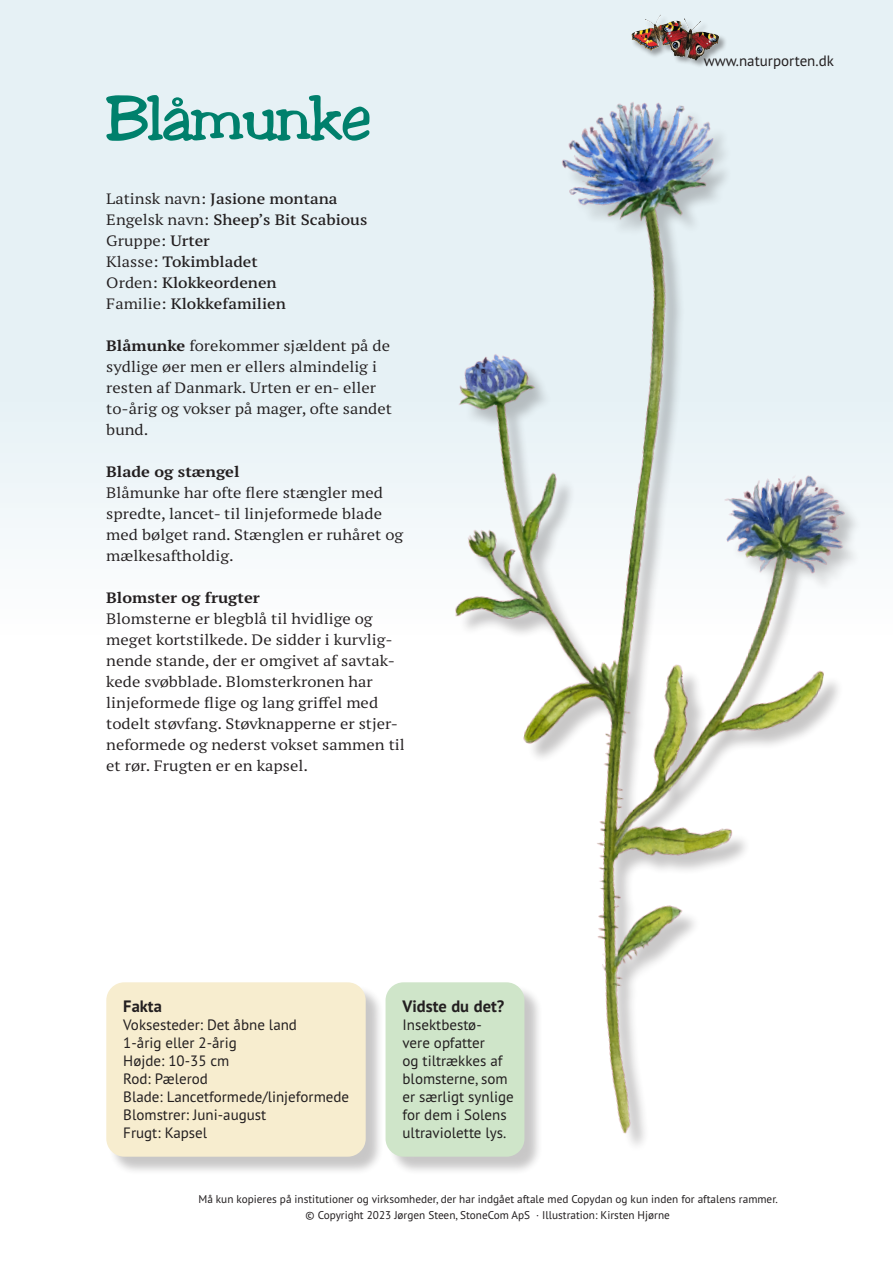
<style>
.page{position:relative;width:893px;height:1263px;background:#fff}
.page>*{position:absolute;margin:0;border:0;box-sizing:border-box;transform-origin:0 0}
.t1{font:60px "Toledo";letter-spacing:-.025em;color:#00806c}
.t2{font:700 16.5px "PT Sans Pro";color:#231f20}
.t3{font:expanded 15px/21px "PT Serif Pro";color:#231f20}
.t4{font:15px/18px "PT Sans Pro";color:#231f20}
.t5{font:600 expanded 15px/21px "PT Serif Pro";color:#231f20}
.t6{font:700 expanded 15px "PT Serif Pro";color:#231f20}
.t7{font:11.25px/16.5px "PT Sans Pro";color:#231f20;text-align:center}
.s1{font-weight:400}
.s2{font-weight:700}
</style>
<div class="page">
<div style="left:0;top:0;width:893px;height:1263px;background:linear-gradient(to bottom,#e3eff4,#fff)"></div>
<div style="left:632px;top:15px;width:96px;height:54px;background:#231f20;opacity:.4"></div>
<img style="left:631px;top:15px;width:58px;height:42px">
<div style="left:109px;top:985px;width:275px;height:190px;background:#231f20;opacity:.25"></div>
<div style="left:106px;top:982px;width:260px;height:175px;background:#f7edcf;border-radius:18px"></div>
<div style="left:388px;top:984px;width:155px;height:191px;background:#231f20;opacity:.25"></div>
<img style="left:337px;top:69px;width:556px;height:1098px">
<h1 class="t1" style="left:106px;top:81px;width:267px">Blåmunke</h1>
<p class="t5" style="left:106px;top:187px;width:263px"><span class="s1">Latinsk navn:</span> Jasione montana<br><span class="s1">Engelsk navn:</span> Sheep’s Bit Scabious<br><span class="s1">Gruppe:</span> Urter<br><span class="s1">Klasse:</span> Tokimbladet<br><span class="s1">Orden:</span> Klokkeordenen<br><span class="s1">Familie:</span> Klokkefamilien</p>
<p class="t3" style="left:106px;top:334px;width:287px"><span class="s2">Blåmunke</span> forekommer sjældent på de sydlige øer men er ellers almindelig i resten af Danmark. Urten er en- eller to-årig og vokser på mager, ofte sandet bund.</p>
<p class="t6" style="left:106px;top:461px;width:135px">Blade og stængel</p>
<p class="t3" style="left:106px;top:481px;width:298px">Blåmunke har ofte flere stængler med spredte, lancet- til linjeformede blade med bølget rand. Stænglen er ruhåret og mælkesaftholdig.</p>
<p class="t6" style="left:106px;top:587px;width:155px">Blomster og frugter</p>
<p class="t3" style="left:106px;top:607px;width:300px">Blomsterne er blegblå til hvidlige og meget kortstilkede. De sidder i kurvlig&shy;nende stande, der er omgivet af savtak&shy;kede svøbblade. Blomsterkronen har linjeformede flige og lang griffel med todelt støvfang. Støvknapperne er stjer&shy;neformede og nederst vokset sammen til et rør. Frugten er en kapsel.</p>
<p class="t2" style="left:123px;top:995px;width:40px">Fakta</p>
<p class="t4" style="left:123px;top:1015px;width:227px">Voksesteder: Det åbne land<br>1-årig eller 2-årig<br>Højde: 10-35 cm<br>Rod: Pælerod<br>Blade: Lancetformede/linjeformede<br>Blomstrer: Juni-august<br>Frugt: Kapsel</p>
<p class="t2" style="left:403px;top:995px;width:103px">Vidste du det?</p>
<p class="t4" style="left:403px;top:1015px;width:113px">Insektbestø-<br>vere opfatter<br>og tiltrækkes af blomsterne, som er særligt synlige for dem i Solens ultraviolette lys.</p>
<p class="t4" style="left:704px;top:52px;width:132px">www.naturporten.dk</p>
<p class="t7" style="left:198px;top:1190px;width:581px">Må kun kopieres på institutioner og virksomheder, der har indgået aftale med Copydan og kun inden for aftalens rammer. © Copyright 2023 Jørgen Steen, StoneCom ApS · Illustration: Kirsten Hjørne</p>
</div>
